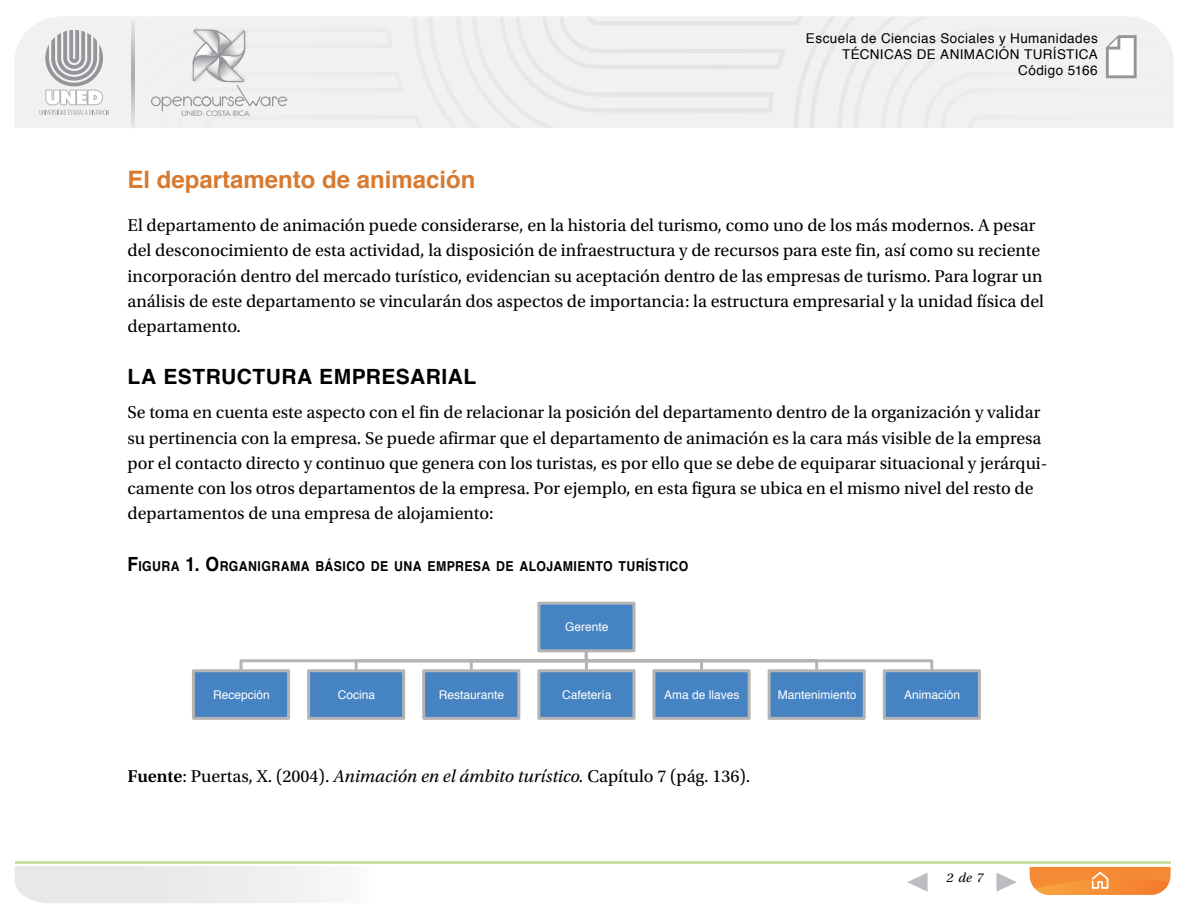
<style>
.page{position:relative;width:1188px;height:918px;background:#fff}
.page>*{position:absolute;margin:0;border:0;box-sizing:border-box;transform-origin:0 0}
.Título_2{font:700 24px "Helvetica";color:#d77a30}
.Subtítulo_1{font:700 21px "Helvetica";letter-spacing:.025em;color:#000}
.Texto_corrido{font:18px/25.2px "Utopia Std";color:#000}
.Subtítulo_2{font:700 13.65px "Helvetica";letter-spacing:.035em;color:#000;scale:.9 1}
.t1{font:13.5px/16.2px "Helvetica";letter-spacing:.03em;color:#000;text-align:right}
.t2{font:italic 13.5px "Utopia Std";color:#000}
.t3{font:12px "Helvetica";color:#fff}
.t4{font:500 7.2px "Futura Std";letter-spacing:-.005em;color:#939598;scale:1.1 1}
.s1{font-size:19.5px}
.s2{font-weight:600}
.s3{font-style:italic}
</style>
<div class="page">
<svg style="left:15px;top:866px;width:1156px;height:37px"></svg>
<svg style="left:996px;top:873px;width:21px;height:19px"></svg>
<svg style="left:907px;top:873px;width:21px;height:19px"></svg>
<svg style="left:535px;top:16px;width:275px;height:112px"></svg>
<div style="left:135px;top:16px;width:293px;height:112px;background:#f1f1f2"></div>
<svg style="left:428px;top:16px;width:107px;height:112px"></svg>
<svg style="left:1030px;top:867px;width:141px;height:28px;background:#f69342"></svg>
<svg style="left:810px;top:16px;width:364px;height:112px"></svg>
<svg style="left:15px;top:17px;width:117px;height:111px"></svg>
<hr style="left:15px;top:861px;width:1156px;height:3px;background:#8cc63f">
<div style="left:139px;top:16px;width:160px;height:112px;background:#f1f1f2"></div>
<div style="left:162px;top:96px;width:10px;height:10px;border:1px solid #939598;border-radius:50%"></div>
<svg style="left:162px;top:97px;width:1px;height:14px"></svg>
<div style="left:151px;top:96px;width:10px;height:10px;border:1px solid #939598;border-radius:50%"></div>
<div style="left:261px;top:96px;width:9px;height:10px;border:1px solid #939598;border-radius:50%"></div>
<svg style="left:269px;top:96px;width:19px;height:11px"></svg>
<svg style="left:172px;top:30px;width:90px;height:78px"></svg>
<svg style="left:132px;top:17px;width:3px;height:111px"></svg>
<svg style="left:239px;top:648px;width:695px;height:26px"></svg>
<div style="left:539px;top:603px;width:95px;height:48px;background:#4583c2"></div>
<div style="left:537px;top:602px;width:98px;height:50px;border:3px solid #b4b4b4"></div>
<div style="left:193px;top:671px;width:96px;height:47px;background:#4583c2"></div>
<div style="left:192px;top:669px;width:98px;height:51px;border:3px solid #b4b4b4"></div>
<div style="left:309px;top:671px;width:95px;height:47px;background:#4583c2"></div>
<div style="left:307px;top:669px;width:98px;height:51px;border:3px solid #b4b4b4"></div>
<div style="left:424px;top:671px;width:95px;height:47px;background:#4583c2"></div>
<div style="left:422px;top:669px;width:98px;height:51px;border:3px solid #b4b4b4"></div>
<div style="left:539px;top:671px;width:95px;height:47px;background:#4583c2"></div>
<div style="left:537px;top:669px;width:98px;height:51px;border:3px solid #b4b4b4"></div>
<div style="left:654px;top:671px;width:95px;height:47px;background:#4583c2"></div>
<div style="left:652px;top:669px;width:99px;height:51px;border:3px solid #b4b4b4"></div>
<div style="left:769px;top:671px;width:95px;height:47px;background:#4583c2"></div>
<div style="left:768px;top:669px;width:98px;height:51px;border:3px solid #b4b4b4"></div>
<div style="left:884px;top:671px;width:95px;height:47px;background:#4583c2"></div>
<div style="left:883px;top:669px;width:98px;height:51px;border:3px solid #b4b4b4"></div>
<p class="t4" style="left:182px;top:109px;width:63px">UNED·COSTA RICA</p>
<p class="t1" style="left:806px;top:30px;width:293px">Escuela de Ciencias Sociales y Humanidades<br>TÉCNICAS DE ANIMACIÓN TURÍSTICA<br>Código 5166</p>
<p class="Título_2" style="left:128px;top:160px;width:350px">EL DEPARTAMENTO DE ANIMACIÓN</p>
<p class="Texto_corrido" style="left:128px;top:213px;width:918px">El departamento de animación puede considerarse, en la historia del turismo, como uno de los más modernos. A pesar del desconocimiento de esta actividad, la disposición de infraestructura y de recursos para este fin, así como su reciente incorporación dentro del mercado turístico, evidencian su aceptación dentro de las empresas de turismo. Para lograr un análisis de este departamento se vincularán dos aspectos de importancia: la estructura empresarial y la unidad física del departamento.</p>
<p class="Subtítulo_1" style="left:128px;top:360px;width:343px">LA ESTRUCTURA EMPRESARIAL</p>
<p class="Texto_corrido" style="left:128px;top:400px;width:921px">Se toma en cuenta este aspecto con el fin de relacionar la posición del departamento dentro de la organización y validar su pertinencia con la empresa. Se puede afirmar que el departamento de animación es la cara más visible de la empresa por el contacto directo y continuo que genera con los turistas, es por ello que se debe de equiparar situacional y jerárqui&shy;camente con los otros departamentos de la empresa. Por ejemplo, en esta figura se ubica en el mismo nivel del resto de departamentos de una empresa de alojamiento:</p>
<p class="Subtítulo_2" style="left:128px;top:556px;width:623px"><span class="s1">F</span>IGURA <span class="s1">1. O</span>RGANIGRAMA BÁSICO DE UNA EMPRESA DE ALOJAMIENTO TURÍSTICO</p>
<p class="t3" style="left:565px;top:622px;width:45px">Gerente</p>
<p class="t3" style="left:213px;top:690px;width:58px">Recepción</p>
<p class="t3" style="left:338px;top:690px;width:39px">Cocina</p>
<p class="t3" style="left:439px;top:690px;width:67px">Restaurante</p>
<p class="t3" style="left:562px;top:690px;width:51px">Cafetería</p>
<p class="t3" style="left:664px;top:690px;width:77px">Ama de llaves</p>
<p class="t3" style="left:778px;top:690px;width:80px">Mantenimiento</p>
<p class="t3" style="left:904px;top:690px;width:58px">Animación</p>
<p class="Texto_corrido" style="left:128px;top:764px;width:624px"><span class="s2">Fuente</span>: Puertas, X. (2004). <span class="s3">Animación en el ámbito turístico.</span> Capítulo 7 (pág. 136).</p>
<p class="t2" style="left:947px;top:871px;width:38px">2de7</p>
</div>
